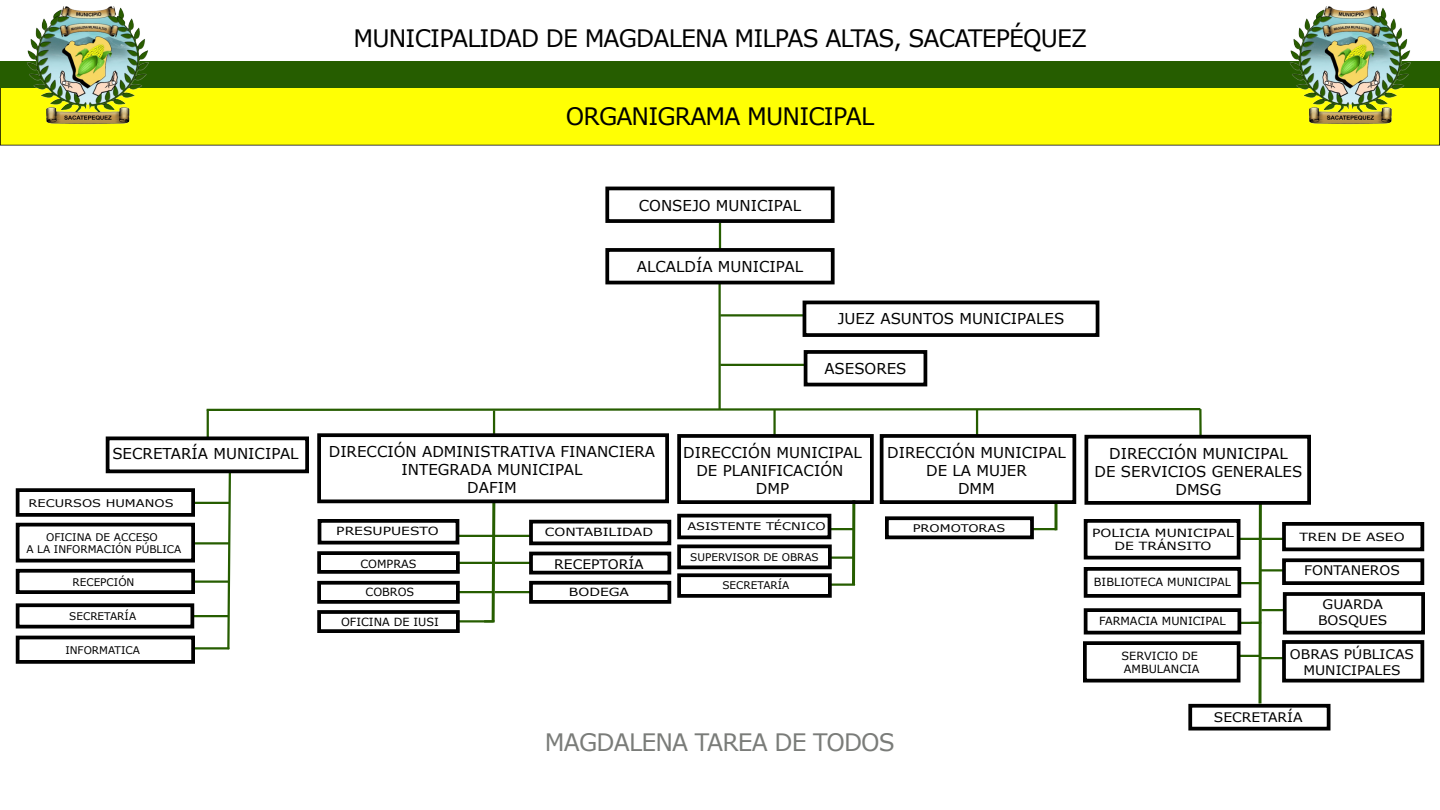
<style>
.page{position:relative;width:1440px;height:810px;background:#fff}
.page>*{position:absolute;margin:0;border:0;box-sizing:border-box;transform-origin:0 0}
.t1{font:24px "MS Reference Sans Serif";letter-spacing:-.035em;color:#000}
.t2{font:24px "MS Reference Sans Serif";letter-spacing:-.035em;color:#7a7c79}
.t3{font:15px/18px "MS Reference Sans Serif";color:#000;text-align:center}
.t4{font:13.2px/15.8px "MS Reference Sans Serif";color:#000;text-align:center;scale:1.06 1}
.t5{font:11.25px/13.5px "MS Reference Sans Serif";color:#000}
.t6{font:11.25px/13.5px "MS Reference Sans Serif";color:#000;text-align:center;scale:1.23 1}
.t7{font:10.5px/12.6px "MS Reference Sans Serif";color:#000;text-align:center}
.t8{font:10.5px "MS Reference Sans Serif";color:#000;scale:1.23 1}
</style>
<div class="page">
<hr style="left:1238px;top:538px;width:22px;height:2px;background:#265d00">
<hr style="left:1262px;top:538px;width:22px;height:2px;background:#265d00">
<hr style="left:1261px;top:569px;width:22px;height:2px;background:#265d00">
<hr style="left:1239px;top:582px;width:21px;height:2px;background:#265d00">
<hr style="left:1239px;top:622px;width:21px;height:2px;background:#265d00">
<svg style="left:1251px;top:505px;width:12px;height:199px"></svg>
<div style="left:1282px;top:558px;width:142px;height:27px;border:4px solid #000"></div>
<hr style="left:1262px;top:609px;width:22px;height:2px;background:#265d00">
<div style="left:1283px;top:592px;width:142px;height:42px;border:4px solid #000"></div>
<hr style="left:1261px;top:657px;width:22px;height:2px;background:#265d00">
<div style="left:1282px;top:640px;width:142px;height:42px;border:4px solid #000"></div>
<div style="left:1188px;top:704px;width:142px;height:26px;border:4px solid #000"></div>
<div style="left:1282px;top:522px;width:142px;height:29px;border:4px solid #000"></div>
<div style="left:1084px;top:608px;width:157px;height:26px;border:4px solid #000"></div>
<hr style="left:1239px;top:655px;width:20px;height:2px;background:#265d00">
<div style="left:1083px;top:641px;width:157px;height:41px;border:4px solid #000"></div>
<div style="left:1084px;top:567px;width:157px;height:31px;border:4px solid #000"></div>
<div style="left:1084px;top:519px;width:156px;height:41px;border:4px solid #000"></div>
<div style="left:1084px;top:435px;width:227px;height:70px;border:4px solid #000"></div>
<svg style="left:1054px;top:504px;width:4px;height:26px"></svg>
<hr style="left:1032px;top:528px;width:25px;height:2px;background:#265d00">
<div style="left:885px;top:516px;width:149px;height:23px;border:4px solid #000"></div>
<div style="left:880px;top:434px;width:196px;height:70px;border:4px solid #000"></div>
<hr style="left:829px;top:528px;width:25px;height:2px;background:#265d00">
<hr style="left:829px;top:556px;width:25px;height:3px;background:#265d00">
<hr style="left:829px;top:584px;width:25px;height:2px;background:#265d00">
<svg style="left:850px;top:504px;width:6px;height:82px"></svg>
<div style="left:677px;top:573px;width:155px;height:25px;border:4px solid #000"></div>
<div style="left:677px;top:544px;width:155px;height:25px;border:4px solid #000"></div>
<div style="left:677px;top:514px;width:154px;height:25px;border:4px solid #000"></div>
<div style="left:677px;top:434px;width:197px;height:70px;border:4px solid #000"></div>
<hr style="left:457px;top:535px;width:37px;height:2px;background:#265d00">
<hr style="left:457px;top:562px;width:36px;height:2px;background:#265d00">
<hr style="left:457px;top:591px;width:37px;height:2px;background:#265d00">
<hr style="left:457px;top:620px;width:37px;height:2px;background:#265d00">
<hr style="left:495px;top:535px;width:36px;height:2px;background:#265d00">
<hr style="left:494px;top:562px;width:37px;height:2px;background:#265d00">
<hr style="left:495px;top:591px;width:36px;height:2px;background:#265d00">
<svg style="left:484px;top:503px;width:13px;height:120px"></svg>
<div style="left:529px;top:581px;width:142px;height:23px;border:4px solid #000"></div>
<div style="left:529px;top:552px;width:142px;height:22px;border:4px solid #000"></div>
<div style="left:529px;top:520px;width:142px;height:25px;border:4px solid #000"></div>
<div style="left:317px;top:610px;width:143px;height:23px;border:4px solid #000"></div>
<div style="left:317px;top:581px;width:143px;height:23px;border:4px solid #000"></div>
<div style="left:317px;top:551px;width:143px;height:23px;border:4px solid #000"></div>
<div style="left:318px;top:519px;width:141px;height:25px;border:4px solid #000"></div>
<div style="left:317px;top:433px;width:352px;height:70px;border:4px solid #000"></div>
<hr style="left:207px;top:410px;width:2px;height:27px;background:#265d00">
<hr style="left:193px;top:502px;width:37px;height:2px;background:#265d00">
<hr style="left:193px;top:542px;width:36px;height:2px;background:#265d00">
<hr style="left:193px;top:580px;width:37px;height:3px;background:#265d00">
<hr style="left:192px;top:615px;width:36px;height:2px;background:#265d00">
<hr style="left:192px;top:647px;width:37px;height:3px;background:#265d00">
<svg style="left:226px;top:473px;width:6px;height:177px"></svg>
<div style="left:16px;top:636px;width:179px;height:28px;border:4px solid #000"></div>
<div style="left:16px;top:603px;width:178px;height:25px;border:4px solid #000"></div>
<div style="left:16px;top:569px;width:179px;height:25px;border:4px solid #000"></div>
<div style="left:16px;top:523px;width:179px;height:39px;border:4px solid #000"></div>
<div style="left:16px;top:488px;width:179px;height:29px;border:4px solid #000"></div>
<div style="left:106px;top:436px;width:203px;height:37px;border:4px solid #000"></div>
<hr style="left:718px;top:282px;width:3px;height:128px;background:#265d00">
<hr style="left:719px;top:223px;width:2px;height:27px;background:#265d00">
<hr style="left:720px;top:314px;width:85px;height:2px;background:#265d00">
<hr style="left:720px;top:364px;width:85px;height:2px;background:#265d00">
<svg style="left:206px;top:407px;width:997px;height:28px"></svg>
<div style="left:803px;top:301px;width:296px;height:36px;border:4px solid #000"></div>
<div style="left:605px;top:248px;width:230px;height:36px;border:4px solid #000"></div>
<div style="left:605px;top:187px;width:230px;height:36px;border:4px solid #000"></div>
<div style="left:804px;top:350px;width:123px;height:36px;border:4px solid #000"></div>
<div style="left:0;top:87px;width:1440px;height:59px;background:#ffff04"></div>
<div style="left:0;top:61px;width:1440px;height:26px;background:#265d00"></div>
<img style="left:15px;top:6px;width:146px;height:129px">
<img style="left:1277px;top:6px;width:147px;height:129px">
<p class="t3" style="left:112px;top:444px;width:188px">SECRETARÍA MUNICIPAL</p>
<p class="t8" style="left:28px;top:496px;width:119px">RECURSOS HUMANOS</p>
<p class="t7" style="left:26px;top:530px;width:157px">OFICINA DE ACCESO<br>A LA INFORMACIÓN PÚBLICA</p>
<p class="t7" style="left:72px;top:575px;width:64px">RECEPCIÓN</p>
<p class="t7" style="left:69px;top:610px;width:69px">SECRETARÍA</p>
<p class="t7" style="left:65px;top:643px;width:76px">INFORMATICA</p>
<h1 class="t1" style="left:354px;top:23px;width:735px">MUNICIPALIDAD DE MAGDALENA MILPAS ALTAS, SACATEPÉQUEZ</h1>
<h1 class="t1" style="left:566px;top:101px;width:310px">ORGANIGRAMA MUNICIPAL</h1>
<p class="t3" style="left:639px;top:196px;width:164px">CONSEJO MUNICIPAL</p>
<p class="t3" style="left:637px;top:257px;width:168px">ALCALDÍA MUNICIPAL</p>
<p class="t3" style="left:838px;top:309px;width:228px">JUEZ ASUNTOS MUNICIPALES</p>
<p class="t3" style="left:824px;top:359px;width:84px">ASESORES</p>
<p class="t3" style="left:329px;top:442px;width:328px">DIRECCIÓN ADMINISTRATIVA FINANCIERA<br>INTEGRADA MUNICIPAL<br>DAFIM</p>
<p class="t6" style="left:336px;top:524px;width:85px">PRESUPUESTO</p>
<p class="t6" style="left:545px;top:525px;width:89px">CONTABILIDAD</p>
<p class="t5" style="left:360px;top:556px;width:58px">COMPRAS</p>
<p class="t4" style="left:554px;top:556px;width:86px">RECEPTORÍA</p>
<p class="t5" style="left:366px;top:585px;width:50px">COBROS</p>
<p class="t6" style="left:569px;top:585px;width:50px">BODEGA</p>
<p class="t5" style="left:341px;top:615px;width:99px">OFICINA DE IUSI</p>
<p class="t3" style="left:683px;top:443px;width:180px">DIRECCIÓN MUNICIPAL<br>DE PLANIFICACIÓN<br>DMP</p>
<p class="t8" style="left:687px;top:520px;width:114px">ASISTENTE TÉCNICO</p>
<p class="t7" style="left:690px;top:550px;width:130px">SUPERVISOR DE OBRAS</p>
<p class="t7" style="left:722px;top:579px;width:69px">SECRETARÍA</p>
<p class="t3" style="left:887px;top:443px;width:180px">DIRECCIÓN MUNICIPAL<br>DE LA MUJER<br>DMM</p>
<p class="t8" style="left:913px;top:521px;width:77px">PROMOTORAS</p>
<h1 class="t2" style="left:545px;top:727px;width:352px">MAGDALENA TAREA DE TODOS</h1>
<p class="t3" style="left:1095px;top:444px;width:209px">DIRECCIÓN MUNICIPAL<br>DE SERVICIOS GENERALES<br>DMSG</p>
<p class="t6" style="left:1092px;top:526px;width:117px">POLICIA MUNICIPAL<br>DE TRÁNSITO</p>
<p class="t6" style="left:1299px;top:529px;width:87px">TREN DE ASEO</p>
<p class="t4" style="left:1304px;top:562px;width:92px">FONTANEROS</p>
<p class="t4" style="left:1318px;top:596px;width:67px">GUARDA<br>BOSQUES</p>
<p class="t4" style="left:1290px;top:646px;width:119px">OBRAS PÚBLICAS<br>MUNICIPALES</p>
<p class="t4" style="left:1214px;top:709px;width:85px">SECRETARÍA</p>
<p class="t5" style="left:1094px;top:575px;width:139px">BIBLIOTECA MUNICIPAL</p>
<p class="t5" style="left:1099px;top:614px;width:128px">FARMACIA MUNICIPAL</p>
<p class="t5" style="left:1122px;top:649px;width:80px">SERVICIO DE<br>AMBULANCIA</p>
</div>
